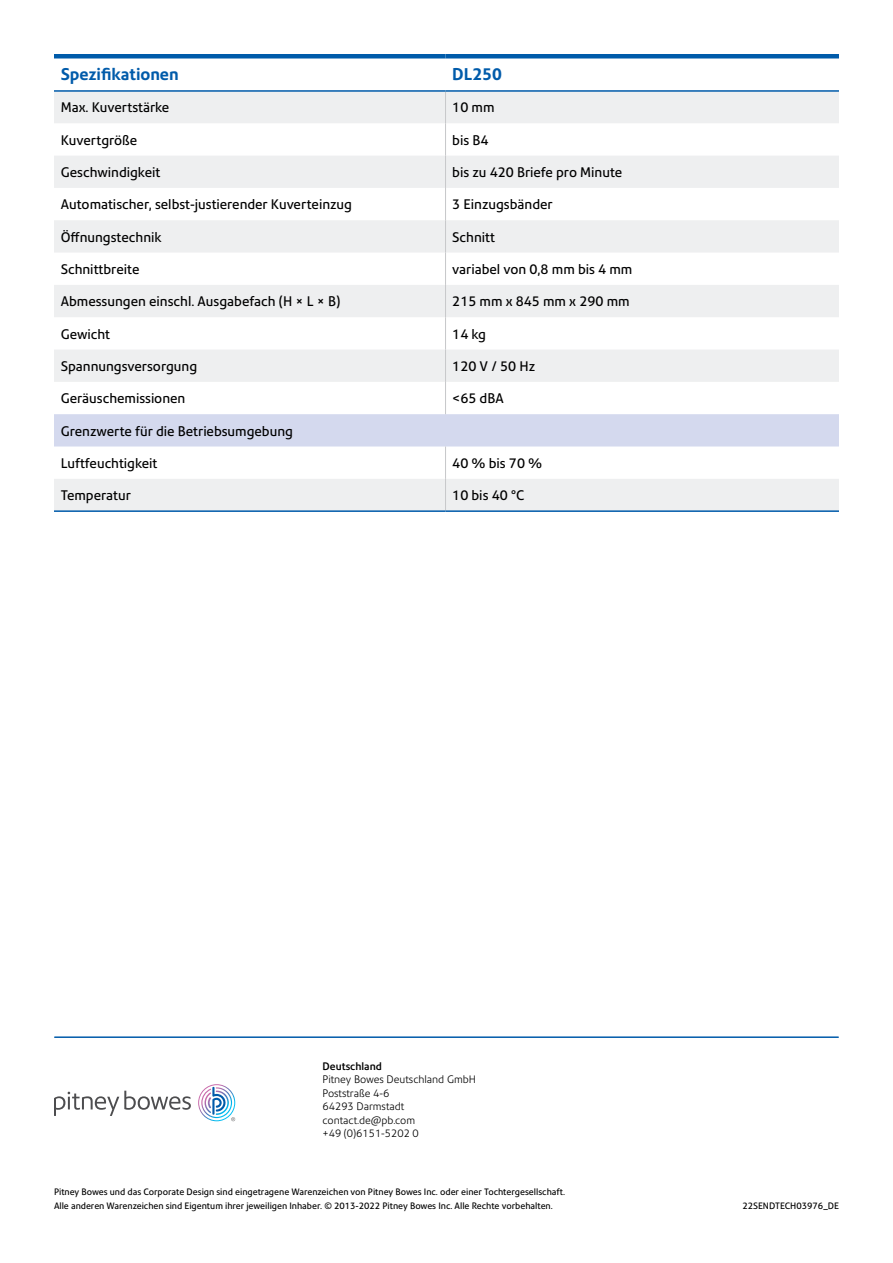
<style>
.page{position:relative;width:893px;height:1263px;background:#fff}
.page>*{position:absolute;margin:0;border:0;box-sizing:border-box;transform-origin:0 0}
.t1{font:700 16.5px "Precision Sans";color:#005baa}
.t2{font:13.5px "Precision Sans";color:#000}
.t3{font:300 10.5px/13.5px "Precision Sans";color:#000}
.t4{font:500 10.5px "Precision Sans";color:#000}
.t5{font:9px/13.5px "Precision Sans";color:#000}
</style>
<div class="page">
<hr style="left:55px;top:1036px;width:783px;height:2px;background:#005baa">
<svg style="left:54px;top:92px;width:785px;height:418px"></svg>
<div style="left:54px;top:414px;width:785px;height:32px;background:#d4d9ee"></div>
<hr style="left:445px;top:92px;width:1px;height:31px;background:#c7c8ca">
<hr style="left:445px;top:123px;width:1px;height:33px;background:#c7c8ca">
<hr style="left:445px;top:156px;width:1px;height:32px;background:#c7c8ca">
<hr style="left:445px;top:188px;width:1px;height:32px;background:#c7c8ca">
<hr style="left:445px;top:220px;width:1px;height:33px;background:#c7c8ca">
<hr style="left:445px;top:253px;width:1px;height:32px;background:#c7c8ca">
<hr style="left:445px;top:285px;width:1px;height:32px;background:#c7c8ca">
<hr style="left:445px;top:317px;width:1px;height:33px;background:#c7c8ca">
<hr style="left:445px;top:350px;width:1px;height:32px;background:#c7c8ca">
<hr style="left:445px;top:382px;width:1px;height:32px;background:#c7c8ca">
<hr style="left:445px;top:446px;width:1px;height:33px;background:#c7c8ca">
<hr style="left:445px;top:479px;width:1px;height:31px;background:#c7c8ca">
<div style="left:54px;top:54px;width:392px;height:5px;background:#005baa"></div>
<div style="left:446px;top:54px;width:393px;height:5px;background:#005baa"></div>
<hr style="left:54px;top:90px;width:392px;height:2px;background:#005baa">
<hr style="left:446px;top:90px;width:393px;height:2px;background:#005baa">
<hr style="left:54px;top:510px;width:392px;height:2px;background:#005baa">
<hr style="left:446px;top:510px;width:393px;height:2px;background:#005baa">
<svg style="left:54px;top:1091px;width:137px;height:25px"></svg>
<svg style="left:198px;top:1084px;width:37px;height:37px"></svg>
<p class="t1" style="left:61px;top:64px;width:119px">Spezifikationen</p>
<p class="t1" style="left:452px;top:64px;width:51px">DL250</p>
<p class="t2" style="left:61px;top:100px;width:110px">Max. Kuvertstärke</p>
<p class="t2" style="left:452px;top:100px;width:44px">10 mm</p>
<p class="t2" style="left:61px;top:132px;width:78px">Kuvertgröße</p>
<p class="t2" style="left:452px;top:132px;width:38px">bis B4</p>
<p class="t2" style="left:61px;top:164px;width:101px">Geschwindigkeit</p>
<p class="t2" style="left:452px;top:164px;width:172px">bis zu 420 Briefe pro Minute</p>
<p class="t2" style="left:61px;top:197px;width:293px">Automatischer, selbst-justierender Kuverteinzug</p>
<p class="t2" style="left:452px;top:197px;width:102px">3 Einzugsbänder</p>
<p class="t2" style="left:61px;top:229px;width:102px">Öffnungstechnik</p>
<p class="t2" style="left:452px;top:229px;width:44px">Schnitt</p>
<p class="t2" style="left:61px;top:261px;width:80px">Schnittbreite</p>
<p class="t2" style="left:452px;top:261px;width:181px">variabel von 0,8 mm bis 4 mm</p>
<p class="t2" style="left:61px;top:293px;width:281px">Abmessungen einschl. Ausgabefach (H × L × B)</p>
<p class="t2" style="left:452px;top:293px;width:179px">215 mm x 845 mm x 290 mm</p>
<p class="t2" style="left:61px;top:326px;width:51px">Gewicht</p>
<p class="t2" style="left:452px;top:326px;width:35px">14 kg</p>
<p class="t2" style="left:61px;top:358px;width:138px">Spannungsversorgung</p>
<p class="t2" style="left:452px;top:358px;width:84px">120 V / 50 Hz</p>
<p class="t2" style="left:61px;top:390px;width:126px">Geräuschemissionen</p>
<p class="t2" style="left:452px;top:390px;width:53px">&lt;65 dBA</p>
<p class="t2" style="left:61px;top:423px;width:234px">Grenzwerte für die Betriebsumgebung</p>
<p class="t2" style="left:61px;top:455px;width:98px">Luftfeuchtigkeit</p>
<p class="t2" style="left:452px;top:455px;width:92px">40 % bis 70 %</p>
<p class="t2" style="left:61px;top:487px;width:72px">Temperatur</p>
<p class="t2" style="left:452px;top:487px;width:73px">10 bis 40 °C</p>
<p class="t4" style="left:323px;top:1060px;width:61px">Deutschland</p>
<p class="t3" style="left:323px;top:1073px;width:155px">Pitney Bowes Deutschland GmbH<br>Poststraße 4-6<br>64293 Darmstadt contact.de@pb.com<br>+49 (0)6151-5202 0</p>
<p class="t5" style="left:54px;top:1185px;width:513px">Pitney Bowes und das Corporate Design sind eingetragene Warenzeichen von Pitney Bowes Inc. oder einer Tochtergesellschaft.<br>Alle anderen Warenzeichen sind Eigentum ihrer jeweiligen Inhaber. © 2013-2022 Pitney Bowes Inc. Alle Rechte vorbehalten.</p>
<p class="t5" style="left:742px;top:1199px;width:98px">22SENDTECH03976_DE</p>
</div>
